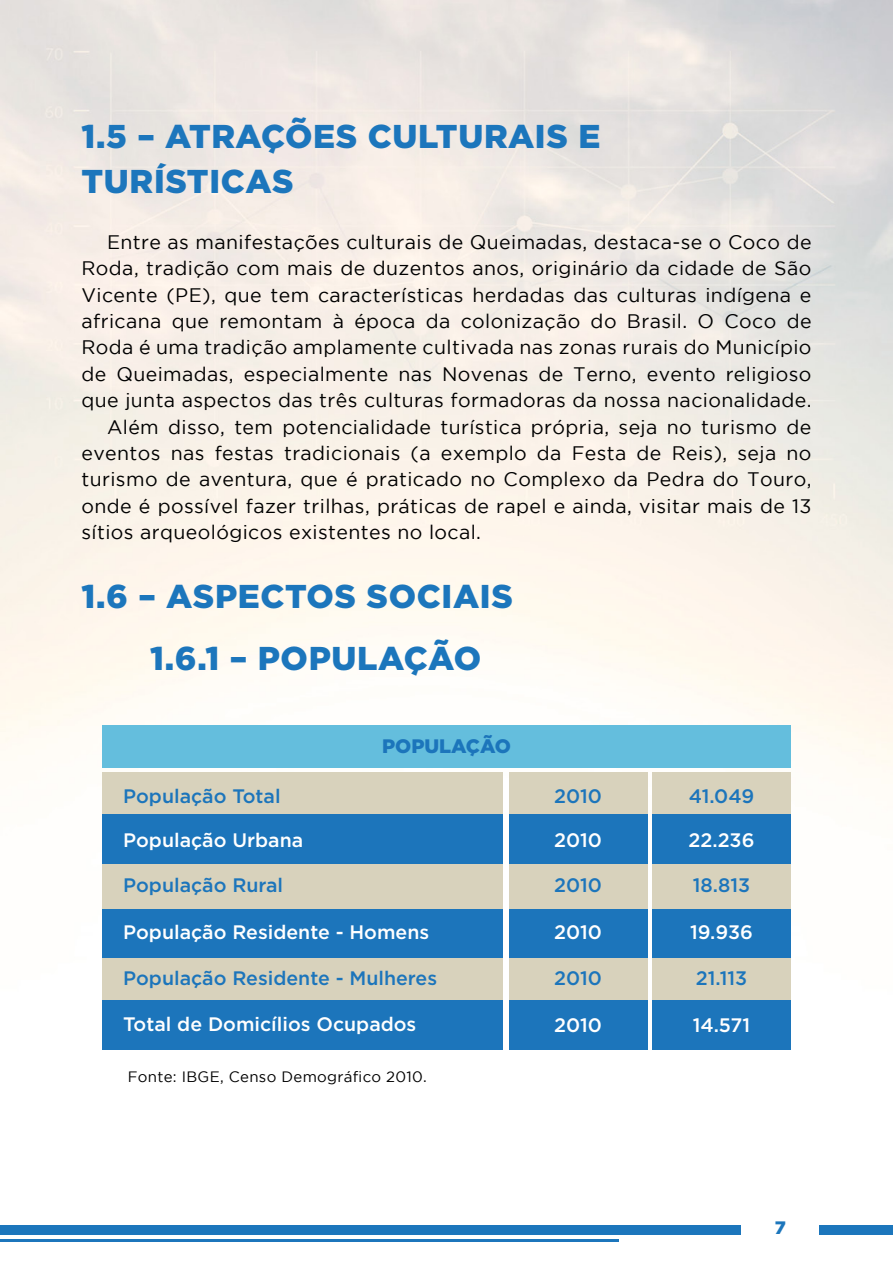
<style>
.page{position:relative;width:893px;height:1263px;background:#fff}
.page>*{position:absolute;margin:0;border:0;box-sizing:border-box;transform-origin:0 0}
.t1{font:900 33px/44.4px "Gotham";letter-spacing:.02em;color:#1c76bc}
.t2{font:19.5px "Gotham";letter-spacing:.02em;color:#000}
.t3{font:500 19.5px "Gotham";color:#fff}
.t4{font:500 19.5px "Gotham";color:#1c75bb}
.t5{font:900 19.5px "Gotham";color:#1c75bb}
.t6{font:900 18px "Gotham";color:#1c76bc}
.t7{font:15px "Gotham";letter-spacing:.02em;color:#000}
</style>
<div class="page">
<img style="left:0;top:0;width:893px;height:1050px">
<div style="left:0;top:1225px;width:741px;height:10px;background:#1c76bc"></div>
<div style="left:819px;top:1225px;width:74px;height:10px;background:#1c76bc"></div>
<hr style="left:0;top:1239px;width:619px;height:3px;background:#1c76bc">
<div style="left:102px;top:864px;width:400px;height:45px;background:#d8d2bc"></div>
<div style="left:102px;top:909px;width:400px;height:49px;background:#1c75bb"></div>
<div style="left:102px;top:772px;width:400px;height:42px;background:#d8d2bc"></div>
<div style="left:102px;top:814px;width:400px;height:50px;background:#1c75bb"></div>
<div style="left:102px;top:958px;width:400px;height:42px;background:#d8d2bc"></div>
<div style="left:102px;top:1000px;width:400px;height:50px;background:#1c75bb"></div>
<div style="left:509px;top:864px;width:138px;height:45px;background:#d8d2bc"></div>
<div style="left:509px;top:909px;width:138px;height:49px;background:#1c75bb"></div>
<div style="left:509px;top:772px;width:138px;height:42px;background:#d8d2bc"></div>
<div style="left:102px;top:726px;width:689px;height:42px;background:#64bedd"></div>
<div style="left:509px;top:814px;width:138px;height:50px;background:#1c75bb"></div>
<div style="left:509px;top:958px;width:138px;height:42px;background:#d8d2bc"></div>
<div style="left:509px;top:1000px;width:138px;height:50px;background:#1c75bb"></div>
<div style="left:652px;top:864px;width:139px;height:45px;background:#d8d2bc"></div>
<div style="left:652px;top:909px;width:139px;height:49px;background:#1c75bb"></div>
<div style="left:652px;top:772px;width:139px;height:42px;background:#d8d2bc"></div>
<div style="left:652px;top:814px;width:139px;height:50px;background:#1c75bb"></div>
<div style="left:652px;top:958px;width:139px;height:42px;background:#d8d2bc"></div>
<div style="left:652px;top:1000px;width:139px;height:50px;background:#1c75bb"></div>
<h1 class="t1" style="left:81px;top:114px;width:520px">1.5 – ATRAÇÕES CULTURAIS E<br>TURÍSTICAS</h1>
<p class="t2" style="left:107px;top:231px;width:706px">Entre as manifestações culturais de Queimadas, destaca-se o Coco de</p>
<p class="t2" style="left:82px;top:258px;width:731px">Roda, tradição com mais de duzentos anos, originário da cidade de São</p>
<p class="t2" style="left:82px;top:284px;width:731px">Vicente (PE), que tem características herdadas das culturas indígena e</p>
<p class="t2" style="left:82px;top:310px;width:732px">africana que remontam à época da colonização do Brasil. O Coco de</p>
<p class="t2" style="left:82px;top:337px;width:731px">Roda é uma tradição amplamente cultivada nas zonas rurais do Município</p>
<p class="t2" style="left:82px;top:363px;width:731px">de Queimadas, especialmente nas Novenas de Terno, evento religioso</p>
<p class="t2" style="left:82px;top:390px;width:731px">que junta aspectos das três culturas formadoras da nossa nacionalidade.</p>
<p class="t2" style="left:107px;top:416px;width:706px">Além disso, tem potencialidade turística própria, seja no turismo de</p>
<p class="t2" style="left:82px;top:442px;width:731px">eventos nas festas tradicionais (a exemplo da Festa de Reis), seja no</p>
<p class="t2" style="left:82px;top:469px;width:732px">turismo de aventura, que é praticado no Complexo da Pedra do Touro,</p>
<p class="t2" style="left:82px;top:495px;width:731px">onde é possível fazer trilhas, práticas de rapel e ainda, visitar mais de 13</p>
<p class="t2" style="left:82px;top:522px;width:401px">sítios arqueológicos existentes no local.</p>
<h1 class="t1" style="left:150px;top:565px;width:364px;line-height:61.7px;text-indent:-69px">1.6 – ASPECTOS SOCIAIS<br>1.6.1 – POPULAÇÃO</h1>
<p class="t4" style="left:123px;top:783px;width:159px">População Total</p>
<p class="t3" style="left:123px;top:827px;width:182px">População Urbana</p>
<p class="t5" style="left:382px;top:733px;width:130px">POPULAÇÃO</p>
<p class="t4" style="left:123px;top:872px;width:161px">População Rural</p>
<p class="t3" style="left:123px;top:920px;width:308px">População Residente - Homens</p>
<p class="t4" style="left:123px;top:965px;width:315px">População Residente - Mulheres</p>
<p class="t3" style="left:123px;top:1011px;width:295px">Total de Domicílios Ocupados</p>
<p class="t7" style="left:128px;top:1068px;width:301px">Fonte: IBGE, Censo Demográfico 2010.</p>
<p class="t4" style="left:554px;top:783px;width:49px">2010</p>
<p class="t3" style="left:554px;top:827px;width:49px">2010</p>
<p class="t4" style="left:554px;top:872px;width:49px">2010</p>
<p class="t3" style="left:554px;top:920px;width:49px">2010</p>
<p class="t4" style="left:554px;top:965px;width:49px">2010</p>
<p class="t3" style="left:554px;top:1013px;width:49px">2010</p>
<p class="t4" style="left:689px;top:783px;width:67px">41.049</p>
<p class="t3" style="left:688px;top:827px;width:67px">22.236</p>
<p class="t4" style="left:693px;top:872px;width:59px">18.813</p>
<p class="t3" style="left:690px;top:920px;width:65px">19.936</p>
<p class="t4" style="left:696px;top:965px;width:53px">21.113</p>
<p class="t3" style="left:693px;top:1013px;width:59px">14.571</p>
<p class="t6" style="left:775px;top:1215px;width:13px">7</p>
</div>
